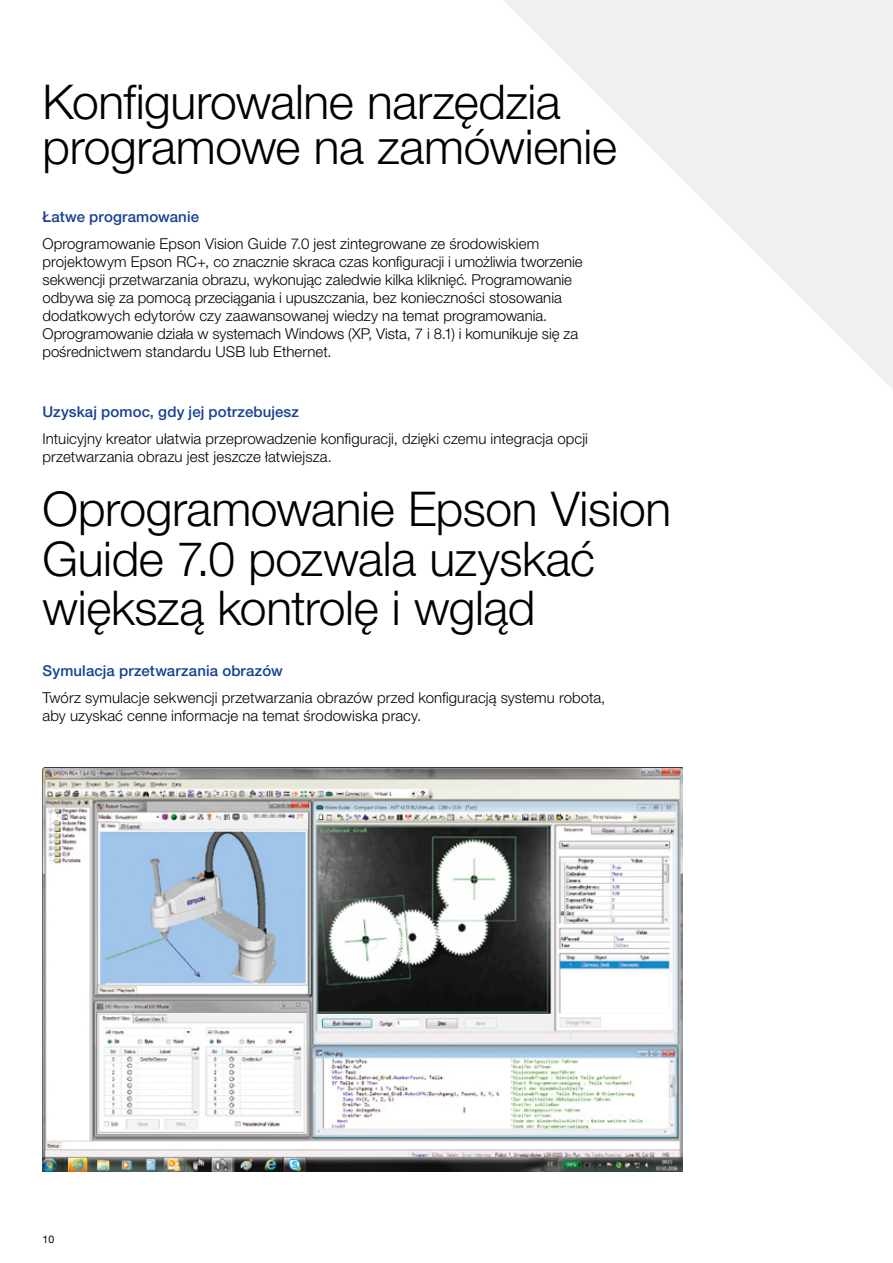
<style>
.page{position:relative;width:893px;height:1263px;background:#fff}
.page>*{position:absolute;margin:0;border:0;box-sizing:border-box;transform-origin:0 0}
.t1{font:300 48px/49.5px "Helvetica Neue LT Pro";letter-spacing:-.01em;color:#000}
.t2{font:300 15px/18px "Helvetica Neue LT Pro";color:#000}
.t3{font:500 15px "Helvetica Neue LT Pro";letter-spacing:.005em;color:#164194}
.t4{font:10.5px "Helvetica Neue LT Pro";color:#000}
</style>
<div class="page">
<svg style="left:504px;top:0;width:389px;height:389px;fill:#f0f0f0"></svg>
<img style="left:43px;top:767px;width:640px;height:404px">
<h1 class="t1" style="left:43px;top:79px;width:576px;line-height:45px">Konfigurowalne narzędzia programowe na zamówienie</h1>
<p class="t3" style="left:43px;top:208px;width:158px">Łatwe programowanie</p>
<p class="t2" style="left:43px;top:234px;width:541px">Oprogramowanie Epson Vision Guide 7.0 jest zintegrowane ze środowiskiem projektowym Epson RC+, co znacznie skraca czas konfiguracji i umożliwia tworzenie sekwencji przetwarzania obrazu, wykonując zaledwie kilka kliknięć. Programowanie odbywa się za pomocą przeciągania i upuszczania, bez konieczności stosowania dodatkowych edytorów czy zaawansowanej wiedzy na temat programowania.<br>Oprogramowanie działa w systemach Windows (XP, Vista, 7 i 8.1) i komunikuje się za pośrednictwem standardu USB lub Ethernet.</p>
<p class="t3" style="left:43px;top:403px;width:258px">Uzyskaj pomoc, gdy jej potrzebujesz</p>
<p class="t2" style="left:43px;top:429px;width:547px">Intuicyjny kreator ułatwia przeprowadzenie konfiguracji, dzięki czemu integracja opcji przetwarzania obrazu jest jeszcze łatwiejsza.</p>
<h1 class="t1" style="left:43px;top:483px;width:630px">Oprogramowanie Epson Vision<br>Guide 7.0 pozwala uzyskać większą kontrolę i wgląd</h1>
<p class="t3" style="left:43px;top:662px;width:242px">Symulacja przetwarzania obrazów</p>
<p class="t2" style="left:43px;top:688px;width:564px">Twórz symulacje sekwencji przetwarzania obrazów przed konfiguracją systemu robota, aby uzyskać cenne informacje na temat środowiska pracy.</p>
<p class="t4" style="left:43px;top:1232px;width:13px">10</p>
</div>
